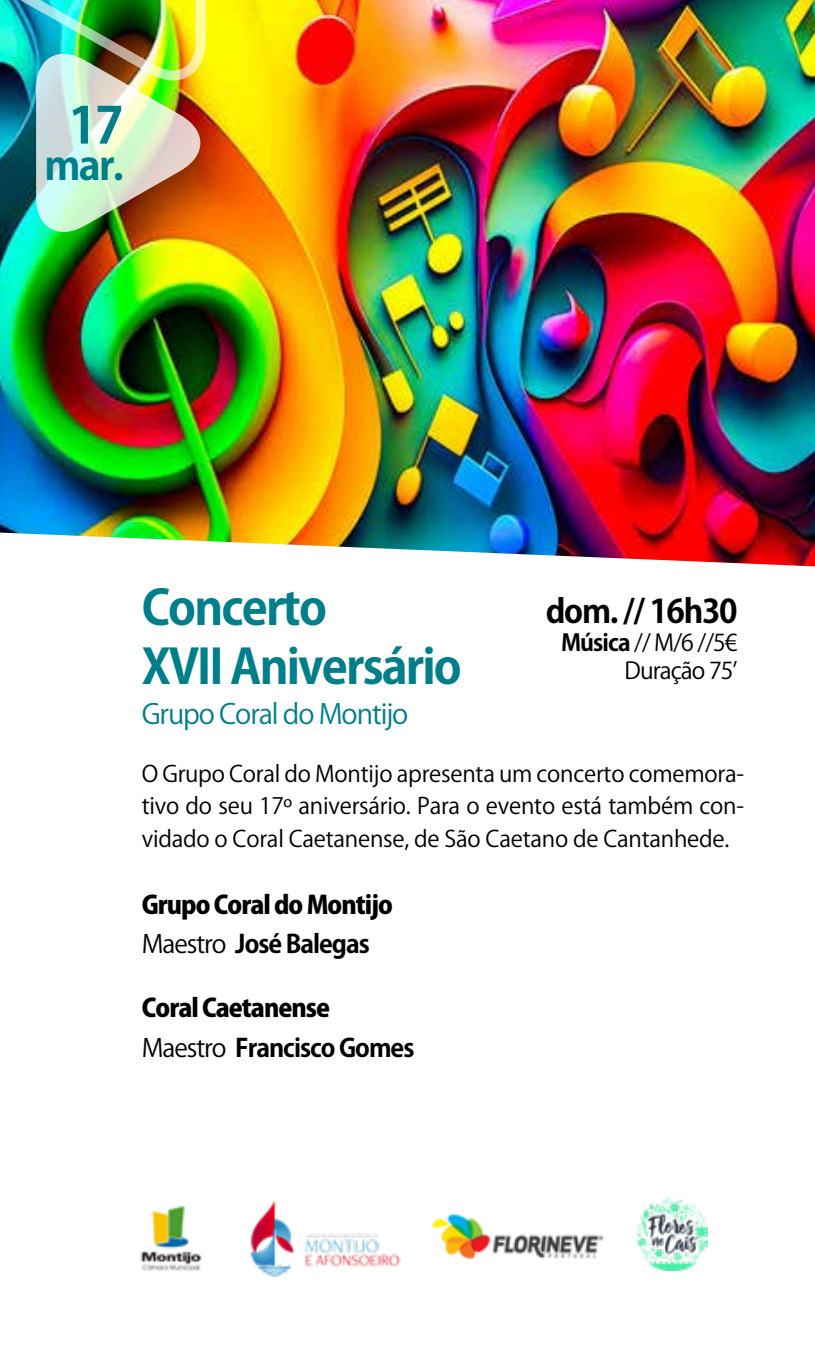
<style>
.page{position:relative;width:815px;height:1347px;background:#fff}
.page>*{position:absolute;margin:0;border:0;box-sizing:border-box;transform-origin:0 0}
.t1{font:700 50px "Koz Go Pro";color:#007e89}
.t2{font:700 47.5px "Koz Go Pro";letter-spacing:-.04em;color:#007e89}
.t3{font:700 40px "Koz Go Pro";color:#007e89}
.t4{font:700 32.25px "Koz Go Pro";letter-spacing:-.04em;color:#000}
.t5{font:27.5px "Koz Go Pro";letter-spacing:-.04em;color:#007e89}
.t6{font:800 25px/39.5px "Koz Go Pro";letter-spacing:-.04em;color:#000}
.t7{font:23px "Koz Go Pro";letter-spacing:-.04em;color:#000}
.t8{font:22.5px/32.5px "Koz Go Pro";letter-spacing:-.01em;color:#000;text-align:justify}
.s1{font-weight:700}
.s2{font-weight:400}
</style>
<div class="page">
<img style="left:0;top:0;width:815px;height:566px">
<img style="left:0;top:0;width:208px;height:234px">
<img style="left:432px;top:1213px;width:172px;height:47px">
<img style="left:637px;top:1197px;width:70px;height:73px">
<img style="left:250px;top:1200px;width:151px;height:77px">
<img style="left:140px;top:1205px;width:62px;height:66px">
<h1 class="t1" style="left:68px;top:93px;width:57px">17</h1>
<h3 class="t3" style="left:44px;top:140px;width:81px">mar.</h3>
<h2 class="t2" style="left:142px;top:576px;width:187px">Concerto</h2>
<h2 class="t2" style="left:142px;top:636px;width:322px">XVII Aniversário</h2>
<h3 class="t4" style="left:546px;top:590px;width:193px">dom. // 16h30</h3>
<p class="t7" style="left:561px;top:627px;width:178px"><span class="s1">Música</span> // M/6 //5€</p>
<p class="t7" style="left:625px;top:655px;width:115px">Duração 75’</p>
<p class="t5" style="left:142px;top:696px;width:268px">Grupo Coral do Montijo</p>
<p class="t8" style="left:142px;top:757px;width:604px">O Grupo Coral do Montijo apresenta um concerto comemora&shy;tivo do seu 17º aniversário. Para o evento está também con&shy;vidado o Coral Caetanense, de São Caetano de Cantanhede.</p>
<p class="t6" style="left:142px;top:886px;width:253px">Grupo Coral do Montijo<br><span class="s2">Maestro</span> <span class="s1">José Balegas</span></p>
<p class="t6" style="left:142px;top:990px;width:274px">Coral Caetanense<br><span class="s2">Maestro</span> <span class="s1">Francisco Gomes</span></p>
</div>
